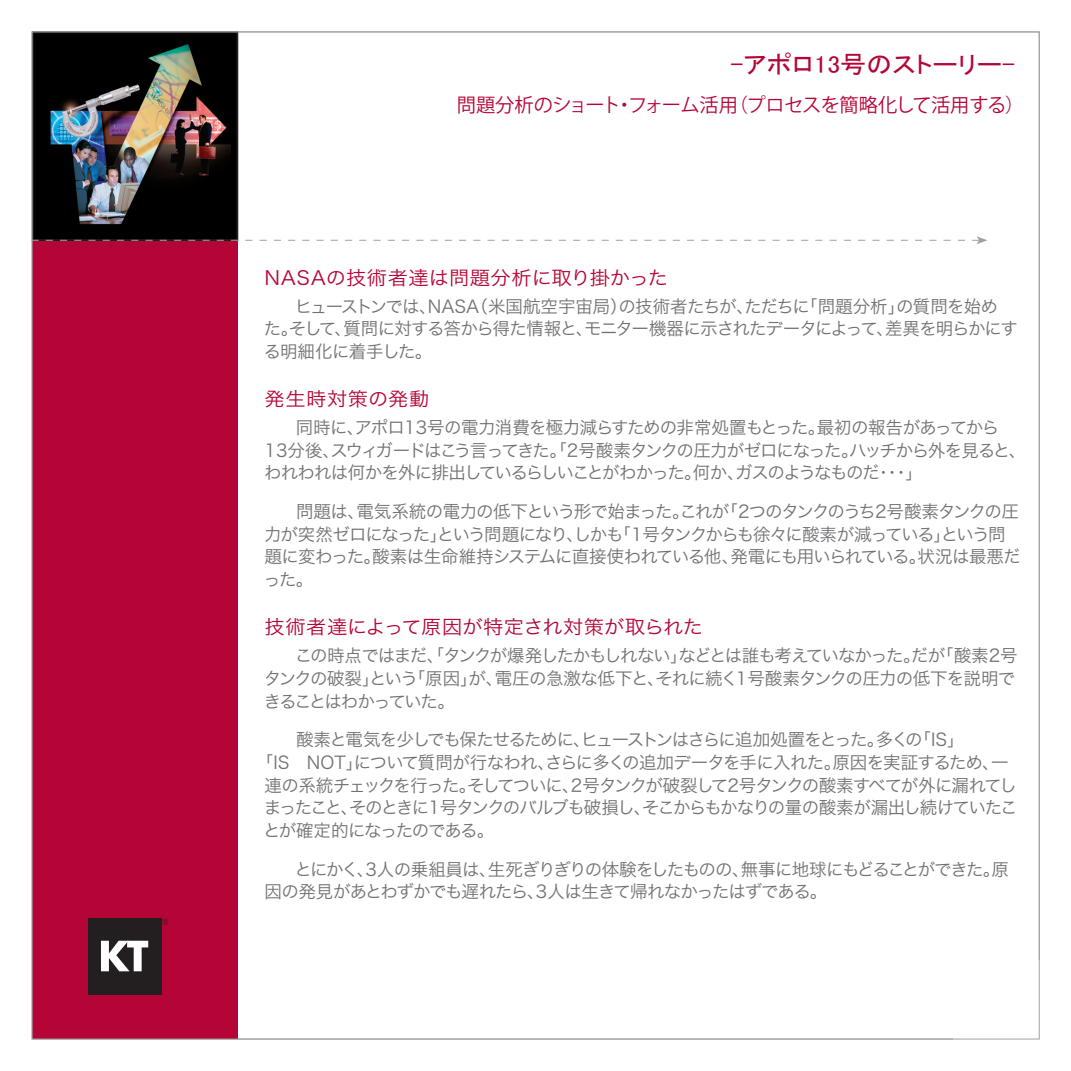
<style>
.page{position:relative;width:1071px;height:1071px;background:#fff}
.page>*{position:absolute;margin:0;border:0;box-sizing:border-box;transform-origin:0 0}
._2-title-title{font:24.5px "MS P Gothic";letter-spacing:.01em;color:#b50536;scale:1.05 1}
._1-subhead{font:19.25px "Hira Kaku Pro W3";letter-spacing:.005em;color:#b50536;scale:1.05 1}
._2-title-sub{font:19.25px "Koz Go Pro";letter-spacing:-.03em;color:#b50536}
._1-subhead-2{font:19.25px "Hira Kaku Pro W3";letter-spacing:.03em;color:#b50536;scale:1.05 1}
._1-body_text{font:17.5px/22.8px "Hira Kaku Pro W3";letter-spacing:-.06em;color:#717074}
._1-body_text-2{font:17.5px "Hira Kaku Pro W3";letter-spacing:-.09em;color:#717074}
._1-body_text-3{font:17.5px "Hira Kaku Pro W3";letter-spacing:-.08em;color:#717074}
</style>
<div class="page">
<div style="left:32px;top:32px;width:206px;height:1007px;background:#b50536"></div>
<div style="left:35px;top:35px;width:200px;height:201px;background:#000"></div>
<div style="left:32px;top:32px;width:206px;height:209px;border:2px solid #231f20"></div>
<img style="left:41px;top:40px;width:189px;height:196px">
<div style="left:88px;top:918px;width:74px;height:77px;background:#231f20"></div>
<svg style="left:101px;top:941px;width:47px;height:30px"></svg>
<svg style="left:162px;top:919px;width:6px;height:6px"></svg>
<svg style="left:34px;top:236px;width:953px;height:8px"></svg>
<p class="_2-title-title" style="left:731px;top:52px;width:273px">-アポロ13号のストーリー-</p>
<p class="_2-title-sub" style="left:457px;top:93px;width:569px">問題分析のショート・フォーム活用（プロセスを簡略化して活用する）</p>
<p class="_1-subhead" style="left:265px;top:260px;width:386px">NASAの技術者達は問題分析に取り掛かった</p>
<p class="_1-body_text" style="left:264px;top:293px;width:756px;text-indent:31px">ヒューストンでは、NASA（米国航空宇宙局）の技術者たちが、ただちに「問題分析」の質問を始めた。そして、質問に対する答から得た情報と、モニター機器に示されたデータによって、差異を明らかにする明細化に着手した。</p>
<p class="_1-subhead-2" style="left:265px;top:382px;width:158px">発生時対策の発動</p>
<p class="_1-body_text" style="left:264px;top:415px;width:764px;text-indent:32px">同時に、アポロ13号の電力消費を極力減らすための非常処置もとった。最初の報告があってから<br>13分後、スウィガードはこう言ってきた。「2号酸素タンクの圧力がゼロになった。ハッチから外を見ると、われわれは何かを外に排出しているらしいことがわかった。何か、ガスのようなものだ・・・」</p>
<p class="_1-body_text" style="left:263px;top:499px;width:759px;text-indent:33px">問題は、電気系統の電力の低下という形で始まった。これが「2つのタンクのうち2号酸素タンクの圧力が突然ゼロになった」という問題になり、しかも「1号タンクからも徐々に酸素が減っている」という問題に変わった。酸素は生命維持システムに直接使われている他、発電にも用いられている。状況は最悪だった。</p>
<p class="_1-subhead" style="left:265px;top:610px;width:419px">技術者達によって原因が特定され対策が取られた</p>
<p class="_1-body_text" style="left:264px;top:643px;width:756px;text-indent:31px">この時点ではまだ、「タンクが爆発したかもしれない」などとは誰も考えていなかった。だが「酸素2号タンクの破裂」という「原因」が、電圧の急激な低下と、それに続く1号酸素タンクの圧力の低下を説明できることはわかっていた。</p>
<p class="_1-body_text-3" style="left:296px;top:724px;width:670px">酸素と電気を少しでも保たせるために、ヒューストンはさらに追加処置をとった。多くの「IS」</p>
<p class="_1-body_text" style="left:256px;top:750px;width:754px">「IS　NOT」について質問が行なわれ、さらに多くの追加データを手に入れた。原因を実証するため、一</p>
<p class="_1-body_text" style="left:265px;top:772px;width:754px">連の系統チェックを行った。そしてついに、2号タンクが破裂して2号タンクの酸素すべてが外に漏れてし</p>
<p class="_1-body_text-2" style="left:264px;top:792px;width:755px">まったこと、そのときに1号タンクのバルブも破損し、そこからもかなりの量の酸素が漏出し続けていたこ</p>
<p class="_1-body_text" style="left:263px;top:818px;width:233px">とが確定的になったのである。</p>
<p class="_1-body_text" style="left:265px;top:856px;width:746px;text-indent:30px">とにかく、3人の乗組員は、生死ぎりぎりの体験をしたものの、無事に地球にもどることができた。原因の発見があとわずかでも遅れたら、3人は生きて帰れなかったはずである。</p>
</div>
